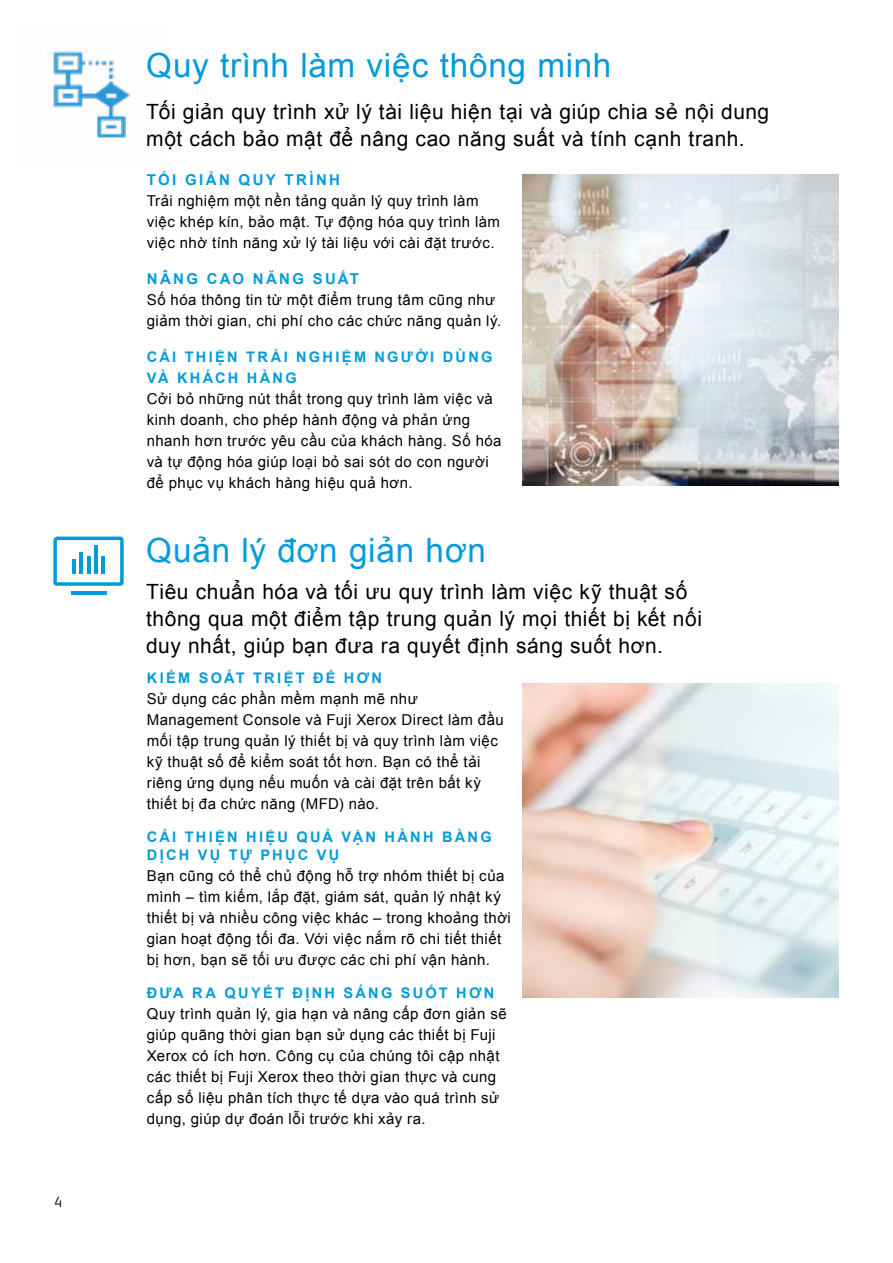
<style>
.page{position:relative;width:893px;height:1263px;background:#fff}
.page>*{position:absolute;margin:0;border:0;box-sizing:border-box;transform-origin:0 0}
.t1{font:33.3px "Arial";letter-spacing:.025em;color:#009bdb}
.t2{font:21px/27px "Arial";letter-spacing:.025em;color:#000}
.t3{font:15px/21px "Arial";letter-spacing:.03em;color:#000}
.t4{font:700 15px "Arial";letter-spacing:.16em;color:#009bdb}
.t5{font:300 15px "Xerox Sans";color:#000}
.t6{font:700 14.55px/18px "Arial";letter-spacing:.16em;color:#009bdb}
</style>
<div class="page">
<svg style="left:53px;top:537px;width:71px;height:49px"></svg>
<hr style="left:71px;top:591px;width:35px;height:3px;background:#009bdb">
<img style="left:522px;top:174px;width:316px;height:312px">
<img style="left:522px;top:683px;width:316px;height:314px">
<img style="left:53px;top:51px;width:78px;height:88px">
<p class="t5" style="left:54px;top:1192px;width:10px">4</p>
<h1 class="t1" style="left:146px;top:44px;width:467px">Quy trình làm việc thông minh</h1>
<h2 class="t2" style="left:146px;top:99px;width:625px">Tối giản quy trình xử lý tài liệu hiện tại và giúp chia sẻ nội dung một cách bảo mật để nâng cao năng suất và tính cạnh tranh.</h2>
<p class="t4" style="left:147px;top:170px;width:195px">TỐI GIẢN QUY TRÌNH</p>
<p class="t3" style="left:147px;top:191px;width:355px">Trải nghiệm một nền tảng quản lý quy trình làm việc khép kín, bảo mật. Tự động hóa quy trình làm việc nhờ tính năng xử lý tài liệu với cài đặt trước.</p>
<p class="t4" style="left:147px;top:269px;width:214px">NÂNG CAO NĂNG SUẤT</p>
<p class="t3" style="left:147px;top:289px;width:356px">Số hóa thông tin từ một điểm trung tâm cũng như giảm thời gian, chi phí cho các chức năng quản lý.</p>
<p class="t6" style="left:147px;top:347px;width:347px;line-height:20.9px">CẢI THIỆN TRẢI NGHIỆM NGƯỜI DÙNG<br>VÀ KHÁCH HÀNG</p>
<p class="t3" style="left:147px;top:388px;width:356px">Cởi bỏ những nút thắt trong quy trình làm việc và kinh doanh, cho phép hành động và phản ứng nhanh hơn trước yêu cầu của khách hàng. Số hóa và tự động hóa giúp loại bỏ sai sót do con người để phục vụ khách hàng hiệu quả hơn.</p>
<h1 class="t1" style="left:146px;top:529px;width:341px">Quản lý đơn giản hơn</h1>
<h2 class="t2" style="left:146px;top:578px;width:557px">Tiêu chuẩn hóa và tối ưu quy trình làm việc kỹ thuật số thông qua một điểm tập trung quản lý mọi thiết bị kết nối duy nhất, giúp bạn đưa ra quyết định sáng suốt hơn.</h2>
<p class="t6" style="left:147px;top:670px;width:237px">KIỂM SOÁT TRIỆT ĐỂ HƠN</p>
<p class="t3" style="left:147px;top:689px;width:358px">Sử dụng các phần mềm mạnh mẽ như Management Console và Fuji Xerox Direct làm đầu mối tập trung quản lý thiết bị và quy trình làm việc kỹ thuật số để kiểm soát tốt hơn. Bạn có thể tải riêng ứng dụng nếu muốn và cài đặt trên bất kỳ thiết bị đa chức năng (MFD) nào.</p>
<p class="t6" style="left:147px;top:829px;width:346px">CẢI THIỆN HIỆU QUẢ VẬN HÀNH BẰNG<br>DỊCH VỤ TỰ PHỤC VỤ</p>
<p class="t3" style="left:147px;top:866px;width:366px">Bạn cũng có thể chủ động hỗ trợ nhóm thiết bị của mình – tìm kiếm, lắp đặt, giám sát, quản lý nhật ký thiết bị và nhiều công việc khác – trong khoảng thời gian hoạt động tối đa. Với việc nắm rõ chi tiết thiết bị hơn, bạn sẽ tối ưu được các chi phí vận hành.</p>
<p class="t6" style="left:147px;top:985px;width:349px">ĐƯA RA QUYẾT ĐỊNH SÁNG SUỐT HƠN</p>
<p class="t3" style="left:147px;top:1004px;width:361px">Quy trình quản lý, gia hạn và nâng cấp đơn giản sẽ giúp quãng thời gian bạn sử dụng các thiết bị Fuji Xerox có ích hơn. Công cụ của chúng tôi cập nhật các thiết bị Fuji Xerox theo thời gian thực và cung cấp số liệu phân tích thực tế dựa vào quá trình sử dụng, giúp dự đoán lỗi trước khi xảy ra.</p>
</div>
